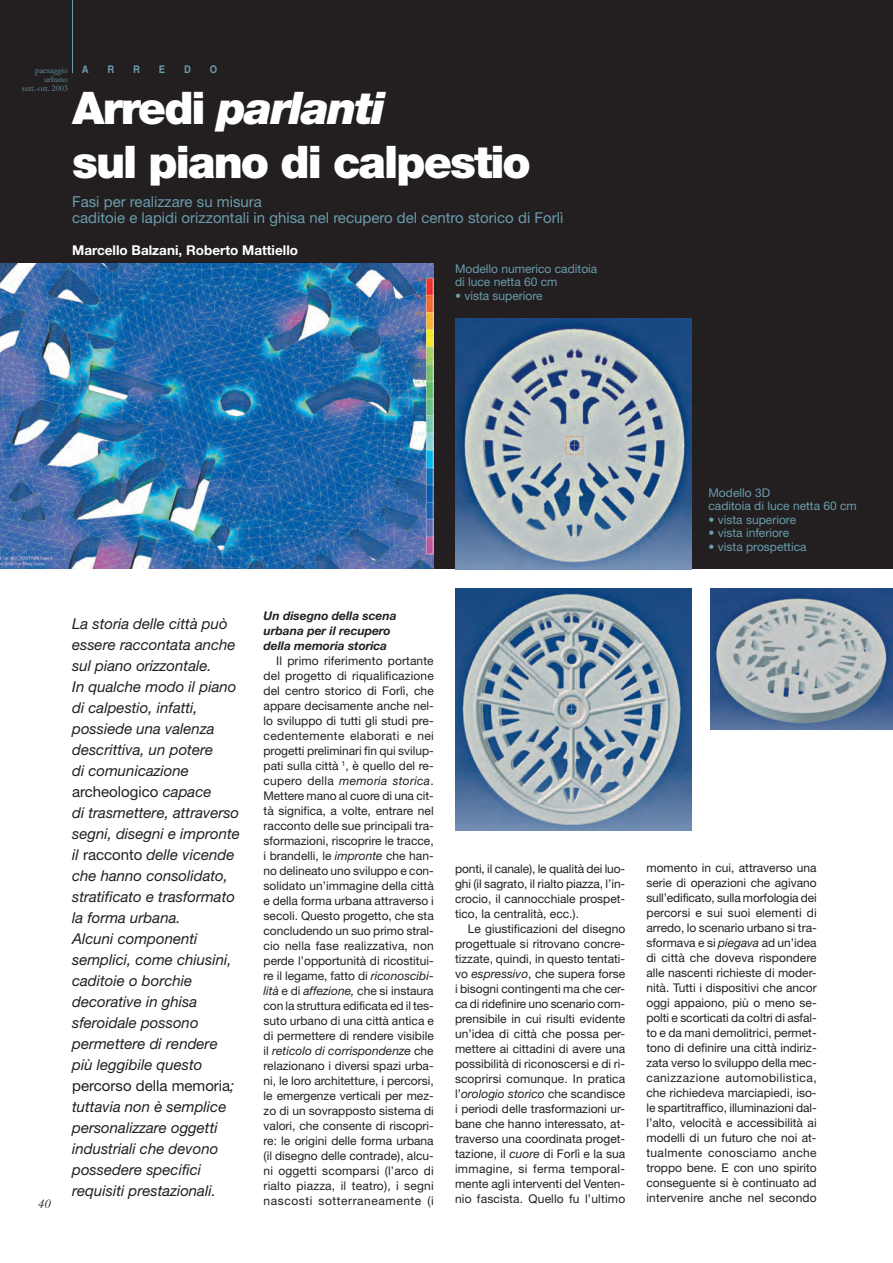
<style>
.page{position:relative;width:893px;height:1263px;background:#fff}
.page>*{position:absolute;margin:0;border:0;box-sizing:border-box;transform-origin:0 0}
.t1{font:900 45px/54px "Helvetica Neue";letter-spacing:-.045em;color:#fff}
.t2{font:italic 15px/21px "Helvetica Neue";color:#231f20}
.t3{font:15px/16px "Helvetica Neue";color:#699cac}
.t4{font:700 13.5px "Helvetica Neue";color:#fff}
.t5{font:italic 13.5px "Garamond MT Alternative";color:#231f20}
.t6{font:12px/15px "Helvetica Neue";letter-spacing:.005em;color:#231f20;text-align:justify}
.t7{font:12px/13.5px "Helvetica Neue";color:#699cac}
.t8{font:italic 700 12px/15px "Helvetica Neue";color:#231f20}
.t9{font:700 10.5px "Helvetica";color:#699cac;scale:.9 1}
.t10{font:9px/9px "Garamond";color:#699cac;text-align:right;scale:.96 1}
.s1{font-style:italic}
.s2{font-style:normal}
</style>
<div class="page">
<div style="left:0;top:0;width:892px;height:569px;background:#231f20"></div>
<img style="left:0;top:264px;width:434px;height:305px">
<img style="left:455px;top:318px;width:236px;height:251px">
<img style="left:455px;top:588px;width:236px;height:243px">
<img style="left:710px;top:588px;width:182px;height:142px">
<hr style="left:72px;top:0;width:1px;height:73px;background:#699cac">
<p class="t10" style="left:22px;top:67px;width:49px">paesaggio urbano sett.-ott. 2003</p>
<p class="t9" style="left:82px;top:66px;width:9px">A</p>
<p class="t9" style="left:107px;top:66px;width:9px">R</p>
<p class="t9" style="left:133px;top:66px;width:9px">R</p>
<p class="t9" style="left:159px;top:66px;width:9px">E</p>
<p class="t9" style="left:184px;top:66px;width:9px">D</p>
<p class="t9" style="left:210px;top:66px;width:10px">O</p>
<h1 class="t1" style="left:72px;top:85px;width:460px">Arredi <span class="s1">parlanti<br></span>sul piano di calpestio</h1>
<p class="t3" style="left:72px;top:195px;width:492px">Fasi per realizzare su misura<br>caditoie e lapidi orizzontali in ghisa nel recupero del centro storico di Forlì</p>
<p class="t4" style="left:72px;top:245px;width:227px">Marcello Balzani, Roberto Mattiello</p>
<p class="t7" style="left:455px;top:263px;width:144px">Modello numerico caditoia di luce netta 60 cm</p>
<p class="t7" style="left:455px;top:290px;width:89px">• vista superiore</p>
<p class="t5" style="left:38px;top:1199px;width:14px">40</p>
<p class="t2" style="left:72px;top:615px;width:169px">La storia delle città può essere raccontata anche sul piano orizzontale.<br>In qualche modo il piano di calpestio, infatti, possiede una valenza descrittiva, un potere<br>di comunicazione <span class="s2">archeologico</span> capace<br>di trasmettere, attraverso segni, disegni e impronte il <span class="s2">racconto</span> delle vicende che hanno consolidato, stratificato e trasformato la forma urbana.<br>Alcuni componenti semplici, come chiusini, caditoie o borchie decorative in ghisa sferoidale possono permettere di rendere più leggibile questo <span class="s2">percorso della memoria</span>; tuttavia non è semplice personalizzare oggetti industriali che devono possedere specifici requisiti prestazionali.</p>
<p class="t7" style="left:708px;top:487px;width:150px">Modello 3D<br>caditoia di luce netta 60 cm</p>
<p class="t7" style="left:708px;top:514px;width:89px">• vista superiore</p>
<p class="t7" style="left:708px;top:527px;width:82px">• vista inferiore</p>
<p class="t7" style="left:708px;top:541px;width:100px">• vista prospettica</p>
<p class="t8" style="left:263px;top:610px;width:134px">Un disegno della scena urbana per il recupero della memoria storica</p>
<p class="t6" style="left:263px;top:655px;width:172px;text-indent:13px">Il primo riferimento portante del progetto di riqualificazione del centro storico di Forlì, che appare decisamente anche nel&shy;lo sviluppo di tutti gli studi pre&shy;cedentemente elaborati e nei progetti preliminari fin qui svilup&shy;pati sulla città <sup>1</sup>, è quello del re&shy;cupero della <span class="s1">memoria storica</span>.<br>Mettere mano al cuore di una cit&shy;tà significa, a volte, entrare nel racconto delle sue principali tra&shy;sformazioni, riscoprire le tracce, i brandelli, le <span class="s1">impronte</span> che han&shy;no delineato uno sviluppo e con&shy;solidato un’immagine della città e della forma urbana attraverso i secoli. Questo progetto, che sta concludendo un suo primo stral&shy;cio nella fase realizzativa, non perde l’opportunità di ricostitui&shy;re il legame, fatto di <span class="s1">riconoscibi&shy;lità</span> e di <span class="s1">affezione,</span> che si instaura con la struttura edificata ed il tes&shy;suto urbano di una città antica e di permettere di rendere visibile il <span class="s1">reticolo di corrispondenze</span> che relazionano i diversi spazi urba&shy;ni, le loro architetture, i percorsi, le emergenze verticali per mez&shy;zo di un sovrapposto sistema di valori, che consente di riscopri&shy;re: le origini delle forma urbana (il disegno delle contrade), alcu&shy;ni oggetti scomparsi (l’arco di rialto piazza, il teatro), i segni nascosti sotterraneamente (i</p>
<p class="t6" style="left:455px;top:862px;width:172px">ponti, il canale), le qualità dei luo&shy;ghi (il sagrato, il rialto piazza, l’in&shy;crocio, il cannocchiale prospet&shy;tico, la centralità, ecc.).</p>
<p class="t6" style="left:455px;top:922px;width:172px;text-indent:13px">Le giustificazioni del disegno progettuale si ritrovano concre&shy;tizzate, quindi, in questo tentati&shy;vo <span class="s1">espressivo</span>, che supera forse i bisogni contingenti ma che cer&shy;ca di ridefinire uno scenario com&shy;prensibile in cui risulti evidente un’idea di città che possa per&shy;mettere ai cittadini di avere una possibilità di riconoscersi e di ri&shy;scoprirsi comunque. In pratica l’<span class="s1">orologio storico</span> che scandisce i periodi delle trasformazioni ur&shy;bane che hanno interessato, at&shy;traverso una coordinata proget&shy;tazione, il <span class="s1">cuore</span> di Forlì e la sua immagine, si ferma temporal&shy;mente agli interventi del Venten&shy;nio fascista. Quello fu l’ultimo</p>
<p class="t6" style="left:646px;top:862px;width:172px">momento in cui, attraverso una serie di operazioni che agivano sull’edificato, sulla morfologia dei percorsi e sui suoi elementi di arredo, lo scenario urbano si tra&shy;sformava e si <span class="s1">piegava</span> ad un’idea di città che doveva rispondere alle nascenti richieste di moder&shy;nità. Tutti i dispositivi che ancor oggi appaiono, più o meno se&shy;polti e scorticati da coltri di asfal&shy;to e da mani demolitrici, permet&shy;tono di definire una città indiriz&shy;zata verso lo sviluppo della mec&shy;canizzazione automobilistica, che richiedeva marciapiedi, iso&shy;le spartitraffico, illuminazioni dal&shy;l’alto, velocità e accessibilità ai modelli di un futuro che noi at&shy;tualmente conosciamo anche troppo bene. E con uno spirito conseguente si è continuato ad intervenire anche nel secondo</p>
</div>
